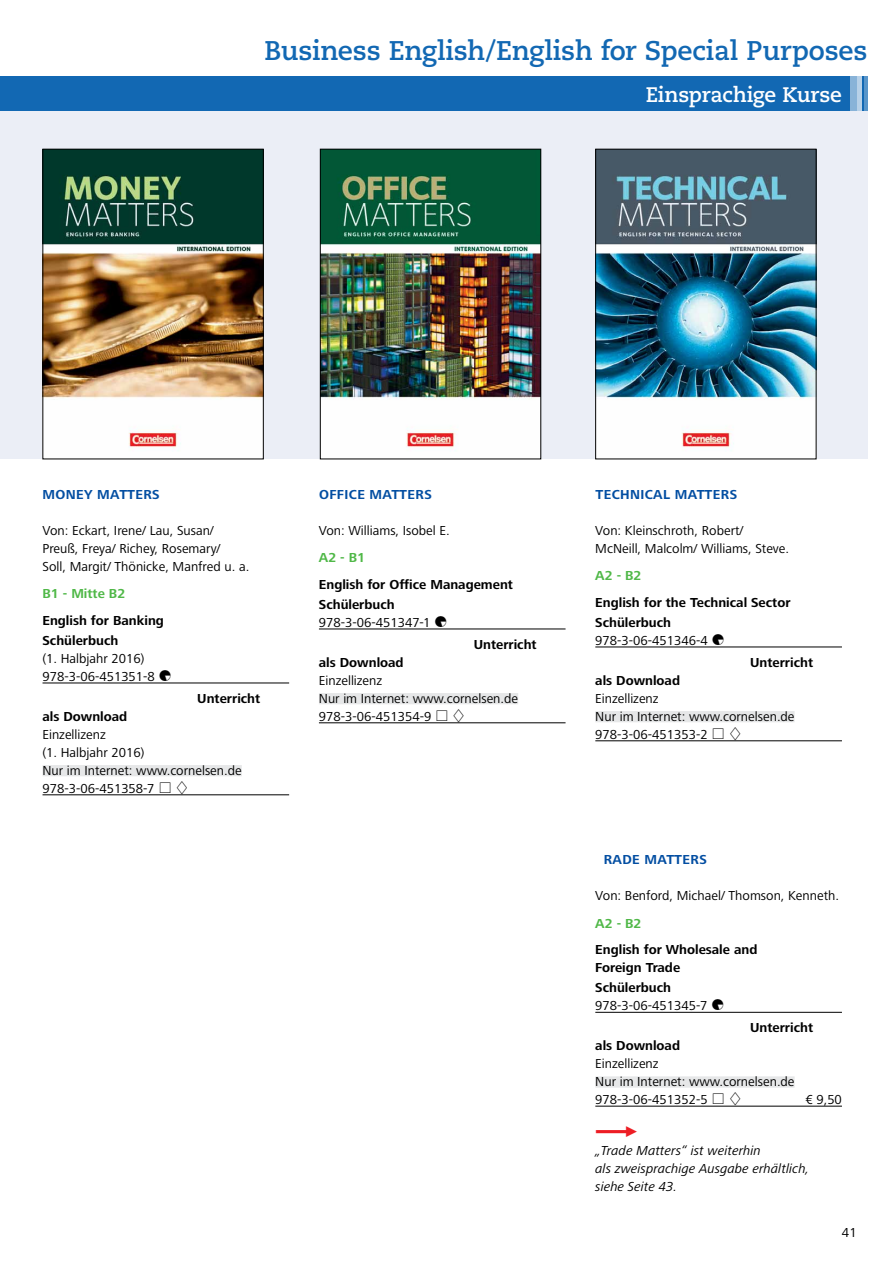
<style>
.page{position:relative;width:893px;height:1263px;background:#fff}
.page>*{position:absolute;margin:0;border:0;box-sizing:border-box;transform-origin:0 0}
.t1{font:700 27px "Caecilia LT Std";letter-spacing:-.01em;color:#1268b3}
.t2{font:700 21px "Caecilia LT Std";letter-spacing:-.01em;color:#fff}
.t3{font:13.5px/18px "Frutiger Next CVLT";color:#000}
.t4{font:700 13.5px/26.5px "Frutiger Next CVLT";color:#000}
.t5{font:italic 13.5px/18px "Frutiger Next CVLT";color:#000}
.t6{font:700 13.5px "Frutiger Next CVLT";letter-spacing:.03em;color:#034ea2}
.s1{color:#50b848}
.s2{font-weight:700}
.s3{font-family:"Corn Font"}
.s4{font-weight:400}
.s5{font-weight:700;color:#50b848}
.s6{font-family:"Corn Font";font-style:normal;color:#ed1d24}
</style>
<div class="page">
<div style="left:0;top:111px;width:867px;height:348px;background:#ebeef6"></div>
<div style="left:0;top:77px;width:867px;height:34px;background:#1268b3"></div>
<hr style="left:858px;top:77px;width:4px;height:34px;background:#b7d1e8">
<div style="left:850px;top:77px;width:6px;height:34px;background:#88b3d8"></div>
<hr style="left:864px;top:77px;width:3px;height:34px;background:#fff">
<img style="left:45px;top:151px;width:217px;height:306px">
<div style="left:43px;top:149px;width:221px;height:310px;border:1px solid #000"></div>
<img style="left:597px;top:151px;width:217px;height:306px">
<div style="left:595px;top:149px;width:221px;height:310px;border:1px solid #000"></div>
<img style="left:322px;top:151px;width:217px;height:306px">
<div style="left:320px;top:149px;width:221px;height:310px;border:1px solid #000"></div>
<hr style="left:43px;top:683px;width:246px;height:1px;background:#000">
<div style="left:43px;top:765px;width:199px;height:11px;background:#e6e7e8"></div>
<hr style="left:43px;top:794px;width:246px;height:1px;background:#000">
<hr style="left:319px;top:629px;width:247px;height:1px;background:#000">
<div style="left:319px;top:693px;width:199px;height:11px;background:#e6e7e8"></div>
<hr style="left:319px;top:722px;width:247px;height:1px;background:#000">
<hr style="left:595px;top:647px;width:247px;height:1px;background:#000">
<div style="left:595px;top:711px;width:200px;height:11px;background:#e6e7e8"></div>
<hr style="left:595px;top:740px;width:247px;height:1px;background:#000">
<hr style="left:595px;top:1012px;width:247px;height:1px;background:#000">
<div style="left:595px;top:1076px;width:200px;height:12px;background:#e6e7e8"></div>
<hr style="left:595px;top:1106px;width:247px;height:1px;background:#000">
<p class="t1" style="left:264px;top:34px;width:604px">Business English/English for Special Purposes</p>
<p class="t2" style="left:646px;top:82px;width:198px">Einsprachige Kurse</p>
<p class="t6" style="left:43px;top:487px;width:24px">Mone</p>
<p class="t6" style="left:84px;top:487px;width:36px">y Matter</p>
<p class="t6" style="left:152px;top:487px;width:9px">s</p>
<p class="t3" style="left:43px;top:521px;width:208px">Von: Eckart, Irene/ Lau, Susan/<br>Preuß, Freya/ Richey, Rosemary/<br>Soll, Margit/ Thönicke, Manfred u. a.</p>
<p class="t4" style="left:43px;top:581px;width:123px"><span class="s1">B1 - Mitte B2<br></span>English for Banking</p>
<p class="t3" style="left:43px;top:632px;width:129px"><span class="s2">Schülerbuch<br></span>(1. Halbjahr 2016)<br>978-3-06-451351-8 <span class="s3">Q</span></p>
<p class="t4" style="left:197px;top:685px;width:65px">Unterricht</p>
<p class="t3" style="left:43px;top:707px;width:201px"><span class="s2">als Download<br></span>Einzellizenz<br>(1. Halbjahr 2016)<br>Nur im Internet: www.cornelsen.de<br>978-3-06-451358-7 <span class="s3">2 7</span></p>
<p class="t6" style="left:319px;top:487px;width:19px">Office</p>
<p class="t6" style="left:369px;top:487px;width:23px">Matter</p>
<p class="t6" style="left:424px;top:487px;width:9px">s</p>
<p class="t4" style="left:319px;top:517px;width:196px;line-height:27px"><span class="s4">Von: Williams, Isobel E.<br></span><span class="s1">A2 - B1<br></span>English for Office Management</p>
<p class="t3" style="left:319px;top:596px;width:129px"><span class="s2">Schülerbuch<br></span>978-3-06-451347-1 <span class="s3">Q</span></p>
<p class="t4" style="left:474px;top:631px;width:65px">Unterricht</p>
<p class="t3" style="left:319px;top:653px;width:201px"><span class="s2">als Download<br></span>Einzellizenz<br>Nur im Internet: www.cornelsen.de<br>978-3-06-451354-9 <span class="s3">2 7</span></p>
<p class="t6" style="left:595px;top:487px;width:18px">Technical</p>
<p class="t6" style="left:675px;top:487px;width:23px">Matter</p>
<p class="t6" style="left:730px;top:487px;width:9px">s</p>
<p class="t3" style="left:595px;top:521px;width:195px">Von: Kleinschroth, Robert/<br>McNeill, Malcolm/ Williams, Steve.</p>
<p class="t4" style="left:595px;top:563px;width:197px"><span class="s1">A2 - B2<br></span>English for the Technical Sector</p>
<p class="t3" style="left:595px;top:614px;width:130px"><span class="s2">Schülerbuch<br></span>978-3-06-451346-4 <span class="s3">Q</span></p>
<p class="t4" style="left:750px;top:649px;width:65px">Unterricht</p>
<p class="t3" style="left:595px;top:671px;width:201px"><span class="s2">als Download<br></span>Einzellizenz<br>Nur im Internet: www.cornelsen.de<br>978-3-06-451353-2 <span class="s3">2 7</span></p>
<p class="t6" style="left:604px;top:852px;width:10px">rade</p>
<p class="t6" style="left:644px;top:852px;width:23px">Matter</p>
<p class="t6" style="left:699px;top:852px;width:9px">s</p>
<p class="t3" style="left:595px;top:882px;width:245px;line-height:27px">Von: Benford, Michael/ Thomson, Kenneth.<br><span class="s5">A2 - B2<br></span><span class="s2">English for Wholesale and</span></p>
<p class="t4" style="left:595px;top:958px;width:86px;line-height:20.1px">Foreign Trade<br>Schülerbuch</p>
<p class="t3" style="left:595px;top:997px;width:129px">978-3-06-451345-7 <span class="s3">Q</span></p>
<p class="t4" style="left:750px;top:1014px;width:65px">Unterricht</p>
<p class="t3" style="left:595px;top:1037px;width:201px"><span class="s2">als Download<br></span>Einzellizenz<br>Nur im Internet: www.cornelsen.de<br>978-3-06-451352-5 <span class="s3">2 7</span></p>
<p class="t3" style="left:805px;top:1091px;width:38px">€ 9,50</p>
<p class="t5" style="left:595px;top:1123px;width:215px"><span class="s6">P<br></span>„Trade Matters“ ist weiterhin<br>als zweisprachige Ausgabe erhältlich, siehe Seite 43.</p>
<p class="t3" style="left:842px;top:1223px;width:16px">41</p>
</div>
